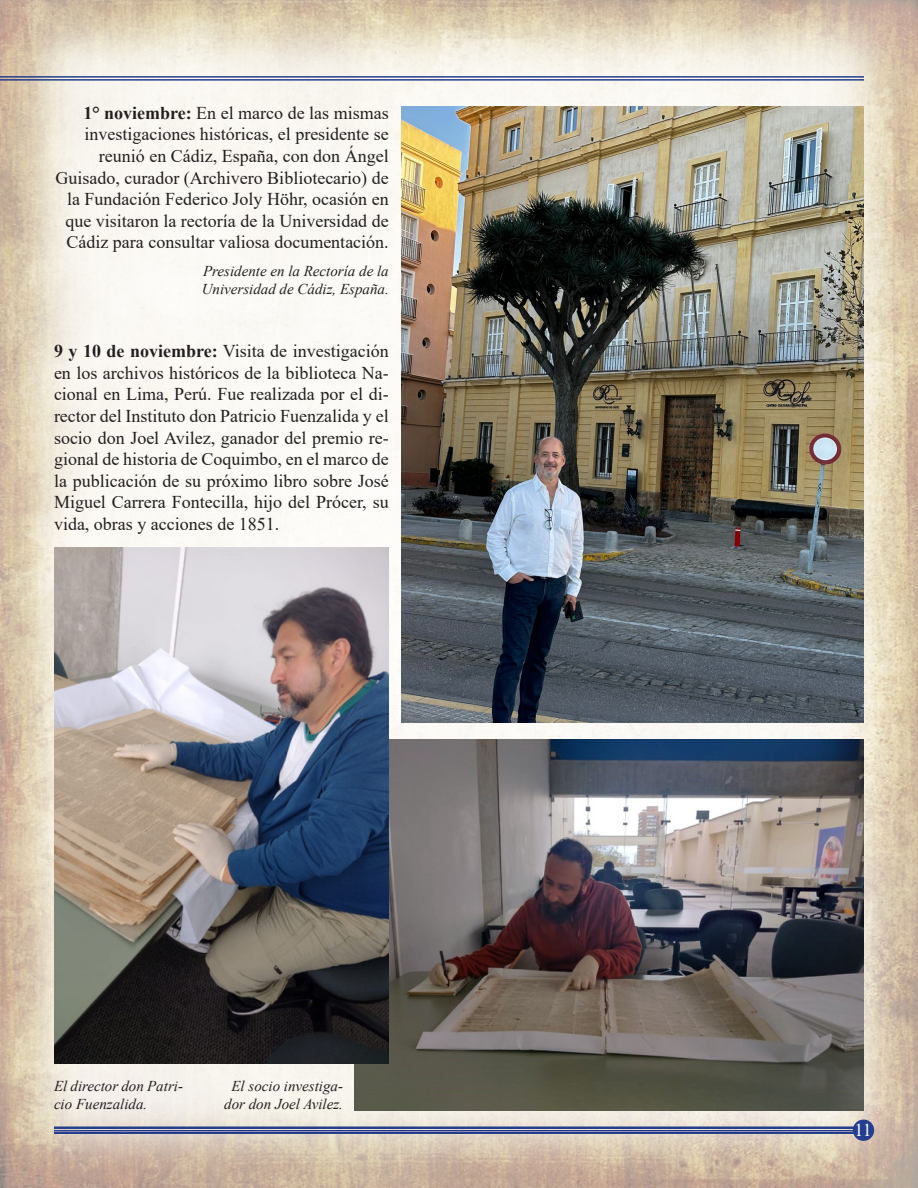
<style>
.page{position:relative;width:918px;height:1188px;background:#fff}
.page>*{position:absolute;margin:0;border:0;box-sizing:border-box;transform-origin:0 0}
.t1{font:18px/21.6px "Times New Roman";color:#231f20;text-align:right}
.t2{font:18px "Times New Roman";color:#fff}
.t3{font:italic 15px/18px "Times New Roman";color:#231f20}
.s1{font-weight:700}
</style>
<div class="page">
<img style="left:0;top:0;width:918px;height:1188px">
<hr style="left:0;top:79px;width:864px;height:2px;background:#253f8e">
<hr style="left:0;top:76px;width:864px;height:2px;background:#253f8e">
<hr style="left:54px;top:1132px;width:810px;height:2px;background:#253f8e">
<hr style="left:54px;top:1127px;width:810px;height:2px;background:#253f8e">
<div style="left:853px;top:1120px;width:21px;height:21px;background:#253f8e;border-radius:50%"></div>
<img style="left:402px;top:106px;width:462px;height:616px">
<img style="left:355px;top:739px;width:509px;height:372px">
<img style="left:54px;top:548px;width:335px;height:515px">
<p class="t1" style="left:55px;top:101px;width:335px"><span class="s1">1° noviembre:</span> En el marco de las mismas investigaciones históricas, el presidente se reunió en Cádiz, España, con don Ángel Guisado, curador (Archivero Bibliotecario) de la Fundación Federico Joly Höhr, ocasión en que visitaron la rectoría de la Universidad de Cádiz para consultar valiosa documentación.</p>
<p class="t3" style="left:202px;top:262px;width:189px">Presidente en la Rectoría de la<br>Universidad de Cádiz, España.</p>
<p class="t1" style="left:54px;top:340px;width:336px;text-align:justify"><span class="s1">9 y 10 de noviembre:</span> Visita de investigación en los archivos históricos de la biblioteca Na&shy;cional en Lima, Perú. Fue realizada por el di&shy;rector del Instituto don Patricio Fuenzalida y el socio don Joel Avilez, ganador del premio re&shy;gional de historia de Coquimbo, en el marco de la publicación de su próximo libro sobre José Miguel Carrera Fontecilla, hijo del Prócer, su vida, obras y acciones de 1851.</p>
<p class="t3" style="left:54px;top:1077px;width:130px">El director don Patri&shy;cio Fuenzalida.</p>
<p class="t3" style="left:224px;top:1077px;width:120px;text-align:center">El socio investiga&shy;dor don Joel Avilez.</p>
<p class="t2" style="left:855px;top:1117px;width:19px">11</p>
</div>
